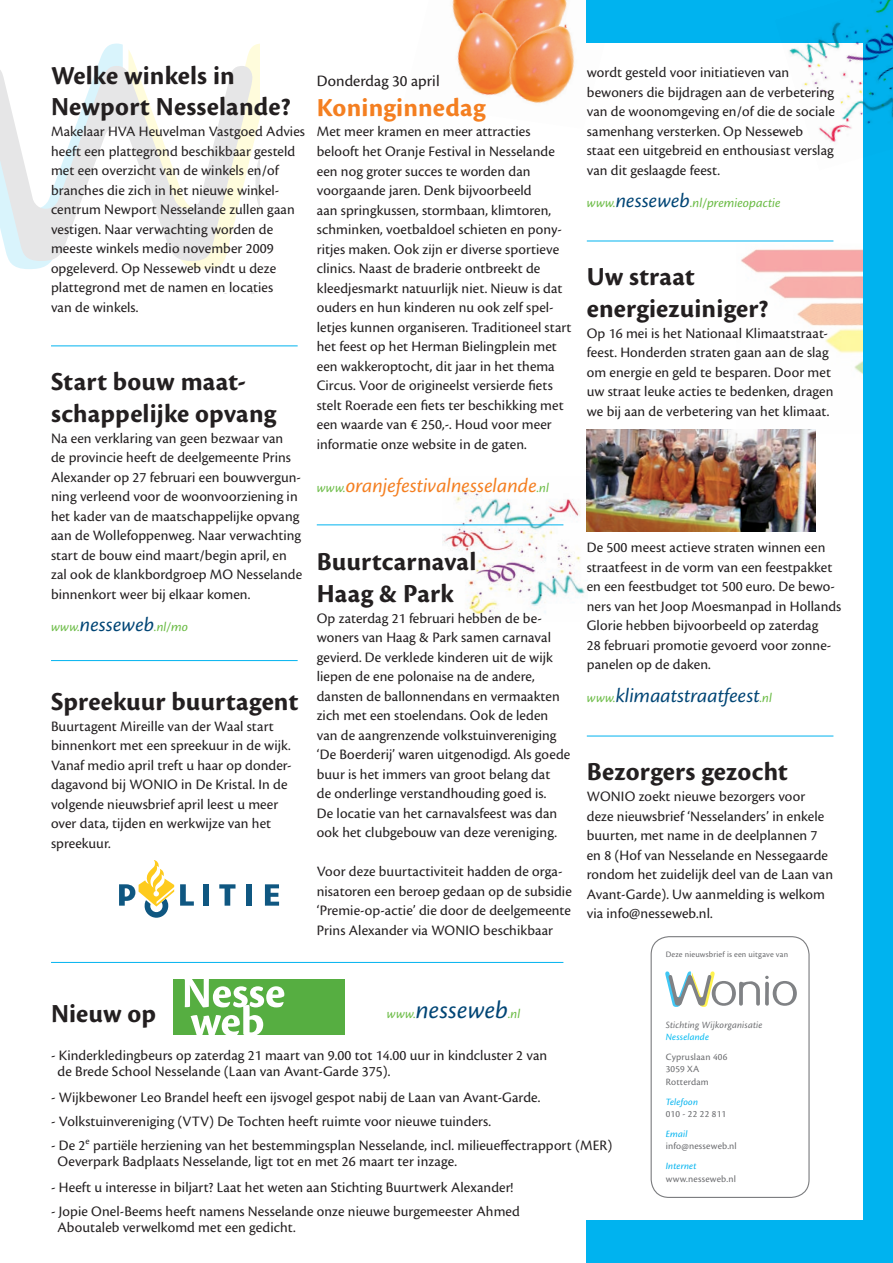
<style>
.page{position:relative;width:893px;height:1263px;background:#fff}
.page>*{position:absolute;margin:0;border:0;box-sizing:border-box;transform-origin:0 0}
.t1{font:700 27px/31.5px "Cronos Pro";letter-spacing:.01em;color:#231f20}
.t2{font:700 27px "Cronos Pro";letter-spacing:.01em;color:#f47f21}
.t3{font:italic 26.1px "Cronos Pro";letter-spacing:.005em;color:#004575}
.t4{font:italic 21px "Cronos Pro";color:#f47f21}
.t5{font:italic 21px "Cronos Pro";letter-spacing:.005em;color:#004575}
.t6{font:16.5px "Cronos Pro";letter-spacing:.005em;color:#231f20}
.t7{font:15px/19.5px "Cronos Pro";letter-spacing:.005em;color:#231f20}
.t8{font:italic 13.65px "Cronos Pro";letter-spacing:.005em;color:#6abb44}
.t9{font:10.05px/12.8px "Cronos Pro";letter-spacing:.02em;color:#6c6d70}
.t10{font:italic 10.05px "Cronos Pro";letter-spacing:.015em;color:#6c6d70}
.t11{font:italic 10.05px "Cronos Pro";letter-spacing:.02em;color:#00b3ef}
.t12{font:italic 10.05px "Cronos Pro";letter-spacing:.02em;color:#00b9f1}
.t13{font:8.7px "Cronos Pro";letter-spacing:.02em;color:#6c6d70}
.s1{font-size:21px;color:#004575}
.s2{font-size:13.65px;color:#6abb44}
</style>
<div class="page">
<img style="left:741px;top:249px;width:122px;height:181px">
<img style="left:442px;top:476px;width:145px;height:145px">
<img style="left:452px;top:0;width:135px;height:103px">
<svg style="left:0;top:43px;width:259px;height:226px"></svg>
<div style="left:587px;top:0;width:306px;height:43px;background:#00b3ef"></div>
<div style="left:863px;top:0;width:30px;height:1263px;background:#00b3ef"></div>
<div style="left:587px;top:1220px;width:306px;height:43px;background:#00b3ef"></div>
<hr style="left:587px;top:241px;width:246px;height:1px;background:#00b3ef">
<hr style="left:587px;top:736px;width:246px;height:1px;background:#00b3ef">
<hr style="left:51px;top:962px;width:512px;height:1px;background:#00b3ef">
<div style="left:174px;top:979px;width:171px;height:56px;background:#56ae41"></div>
<svg style="left:184px;top:979px;width:100px;height:56px"></svg>
<div style="left:651px;top:936px;width:159px;height:262px;border:1px solid #6c6d70;border-radius:18px"></div>
<svg style="left:665px;top:971px;width:132px;height:36px"></svg>
<hr style="left:51px;top:345px;width:247px;height:1px;background:#00b3ef">
<hr style="left:317px;top:524px;width:246px;height:1px;background:#00b3ef">
<svg style="left:265px;top:884px;width:14px;height:22px"></svg>
<div style="left:246px;top:884px;width:6px;height:22px;background:#0f5781"></div>
<svg style="left:180px;top:884px;width:14px;height:22px"></svg>
<svg style="left:219px;top:884px;width:17px;height:22px"></svg>
<div style="left:203px;top:884px;width:6px;height:22px;background:#0f5781"></div>
<svg style="left:119px;top:860px;width:55px;height:58px"></svg>
<img style="left:789px;top:0;width:104px;height:142px">
<hr style="left:51px;top:660px;width:247px;height:1px;background:#00b3ef">
<img style="left:587px;top:430px;width:229px;height:102px">
<h1 class="t1" style="left:51px;top:60px;width:242px">Welke winkels in<br>Newport Nesselande?</h1>
<p class="t7" style="left:51px;top:122px;width:255px">Makelaar HVA Heuvelman Vastgoed Advies heeft een plattegrond beschikbaar gesteld met een overzicht van de winkels en/of branches die zich in het nieuwe winkel&shy;centrum Newport Nesselande zullen gaan vestigen. Naar verwachting worden de meeste winkels medio november 2009 opgeleverd. Op Nesseweb vindt u deze plattegrond met de namen en locaties<br>van de winkels.</p>
<h1 class="t1" style="left:51px;top:367px;width:227px">Start bouw maat&shy;schappelijke opvang</h1>
<p class="t7" style="left:51px;top:428px;width:253px">Na een verklaring van geen bezwaar van<br>de provincie heeft de deelgemeente Prins Alexander op 27 februari een bouwvergun&shy;ning verleend voor de woonvoorziening in het kader van de maatschappelijke opvang aan de Wollefoppenweg. Naar verwachting start de bouw eind maart/begin april, en zal ook de klankbordgroep MO Nesselande binnenkort weer bij elkaar komen.</p>
<p class="t8" style="left:51px;top:619px;width:139px">www.<span class="s1">nesseweb</span>.nl/mo</p>
<h1 class="t1" style="left:51px;top:686px;width:249px">Spreekuur buurtagent</h1>
<p class="t7" style="left:51px;top:716px;width:242px">Buurtagent Mireille van der Waal start binnenkort met een spreekuur in de wijk.<br>Vanaf medio april treft u haar op donder&shy;dagavond bij WONIO in De Kristal. In de volgende nieuwsbrief april leest u meer over data, tijden en werkwijze van het spreekuur.</p>
<p class="t6" style="left:317px;top:71px;width:124px">Donderdag 30 april</p>
<h1 class="t2" style="left:317px;top:92px;width:170px">Koninginnedag</h1>
<p class="t7" style="left:317px;top:122px;width:256px">Met meer kramen en meer attracties belooft het Oranje Festival in Nesselande een nog groter succes te worden dan voorgaande jaren. Denk bijvoorbeeld<br>aan springkussen, stormbaan, klimtoren, schminken, voetbaldoel schieten en pony&shy;ritjes maken. Ook zijn er diverse sportieve clinics. Naast de braderie ontbreekt de kleedjesmarkt natuurlijk niet. Nieuw is dat ouders en hun kinderen nu ook zelf spel&shy;letjes kunnen organiseren. Traditioneel start het feest op het Herman Bielingplein met een wakkeroptocht, dit jaar in het thema Circus. Voor de origineelst versierde fiets stelt Roerade een fiets ter beschikking met een waarde van € 250,-. Houd voor meer informatie onze website in de gaten.</p>
<h3 class="t4" style="left:317px;top:473px;width:234px"><span class="s2">www.</span>oranjefestivalnesselande<span class="s2">.nl</span></h3>
<h1 class="t1" style="left:317px;top:546px;width:161px">Buurtcarnaval<br>Haag &amp; Park</h1>
<p class="t7" style="left:317px;top:608px;width:255px">Op zaterdag 21 februari hebben de be&shy;woners van Haag &amp; Park samen carnaval gevierd. De verklede kinderen uit de wijk liepen de ene polonaise na de andere, dansten de ballonnendans en vermaakten zich met een stoelendans. Ook de leden van de aangrenzende volkstuinvereniging ‘De Boerderij’ waren uitgenodigd. Als goede buur is het immers van groot belang dat<br>de onderlinge verstandhouding goed is.<br>De locatie van het carnavalsfeest was dan ook het clubgebouw van deze vereniging.</p>
<p class="t7" style="left:317px;top:862px;width:257px">Voor deze buurtactiviteit hadden de orga&shy;nisatoren een beroep gedaan op de subsidie ‘Premie-op-actie’ die door de deelgemeente Prins Alexander via WONIO beschikbaar</p>
<p class="t7" style="left:587px;top:63px;width:250px">wordt gesteld voor initiatieven van bewoners die bijdragen aan de verbetering van de woonomgeving en/of die de sociale samenhang versterken. Op Nesseweb staat een uitgebreid en enthousiast verslag van dit geslaagde feest.</p>
<p class="t8" style="left:587px;top:195px;width:195px">www.<span class="s1">nesseweb</span>.nl/premieopactie</p>
<h1 class="t1" style="left:587px;top:262px;width:183px">Uw straat energiezuiniger?</h1>
<p class="t7" style="left:587px;top:323px;width:248px">Op 16 mei is het Nationaal Klimaatstraat&shy;feest. Honderden straten gaan aan de slag om energie en geld te besparen. Door met uw straat leuke acties te bedenken, dragen we bij aan de verbetering van het klimaat.</p>
<p class="t7" style="left:587px;top:538px;width:256px">De 500 meest actieve straten winnen een straatfeest in de vorm van een feestpakket en een feestbudget tot 500 euro. De bewo&shy;ners van het Joop Moesmanpad in Hollands Glorie hebben bijvoorbeeld op zaterdag<br>28 februari promotie gevoerd voor zonne&shy;panelen op de daken.</p>
<h3 class="t5" style="left:587px;top:683px;width:187px"><span class="s2">www.</span>klimaatstraatfeest<span class="s2">.nl</span></h3>
<h1 class="t1" style="left:587px;top:756px;width:203px">Bezorgers gezocht</h1>
<p class="t7" style="left:587px;top:787px;width:248px">WONIO zoekt nieuwe bezorgers voor deze nieuwsbrief ‘Nesselanders’ in enkele buurten, met name in de deelplannen 7 en 8 (Hof van Nesselande en Nessegaarde rondom het zuidelijk deel van de Laan van Avant-Garde). Uw aanmelding is welkom via info@nesseweb.nl.</p>
<p class="t13" style="left:666px;top:949px;width:124px">Deze nieuwsbrief is een uitgave van</p>
<h2 class="t3" style="left:387px;top:995px;width:135px"><span class="s2">www.</span>nesseweb<span class="s2">.nl</span></h2>
<h1 class="t1" style="left:51px;top:998px;width:107px">Nieuw op</h1>
<p class="t7" style="left:58px;top:1047px;width:491px;line-height:16.5px;text-indent:-7px">- Kinderkledingbeurs op zaterdag 21 maart van 9.00 tot 14.00 uur in kindcluster 2 van de Brede School Nesselande (Laan van Avant-Garde 375).</p>
<p class="t7" style="left:51px;top:1087px;width:491px">- Wijkbewoner Leo Brandel heeft een ijsvogel gespot nabij de Laan van Avant-Garde.</p>
<p class="t7" style="left:51px;top:1111px;width:442px">- Volkstuinvereniging (VTV) De Tochten heeft ruimte voor nieuwe tuinders.</p>
<p class="t7" style="left:58px;top:1137px;width:556px;line-height:16.5px;text-indent:-7px">- De 2<sup>e</sup> partiële herziening van het bestemmingsplan Nesselande, incl. milieueffectrapport (MER)<br>Oeverpark Badplaats Nesselande, ligt tot en met 26 maart ter inzage.</p>
<p class="t7" style="left:51px;top:1177px;width:464px">- Heeft u interesse in biljart? Laat het weten aan Stichting Buurtwerk Alexander!</p>
<p class="t7" style="left:58px;top:1203px;width:464px;line-height:16.5px;text-indent:-7px">- Jopie Onel-Beems heeft namens Nesselande onze nieuwe burgemeester Ahmed<br>Aboutaleb verwelkomd met een gedicht.</p>
<p class="t10" style="left:666px;top:1019px;width:98px">Stichting Wijkorganisatie</p>
<p class="t12" style="left:666px;top:1031px;width:45px">Nesselande</p>
<p class="t9" style="left:666px;top:1050px;width:63px">Cypruslaan 406<br>3059 XA<br>Rotterdam</p>
<p class="t11" style="left:666px;top:1096px;width:34px">Telefoon</p>
<p class="t9" style="left:666px;top:1108px;width:62px">010 - 22 22 811</p>
<p class="t11" style="left:666px;top:1128px;width:23px">Email</p>
<p class="t9" style="left:666px;top:1140px;width:73px">info@nesseweb.nl</p>
<p class="t11" style="left:666px;top:1160px;width:32px">Internet</p>
<p class="t9" style="left:666px;top:1172px;width:72px">www.nesseweb.nl</p>
</div>
